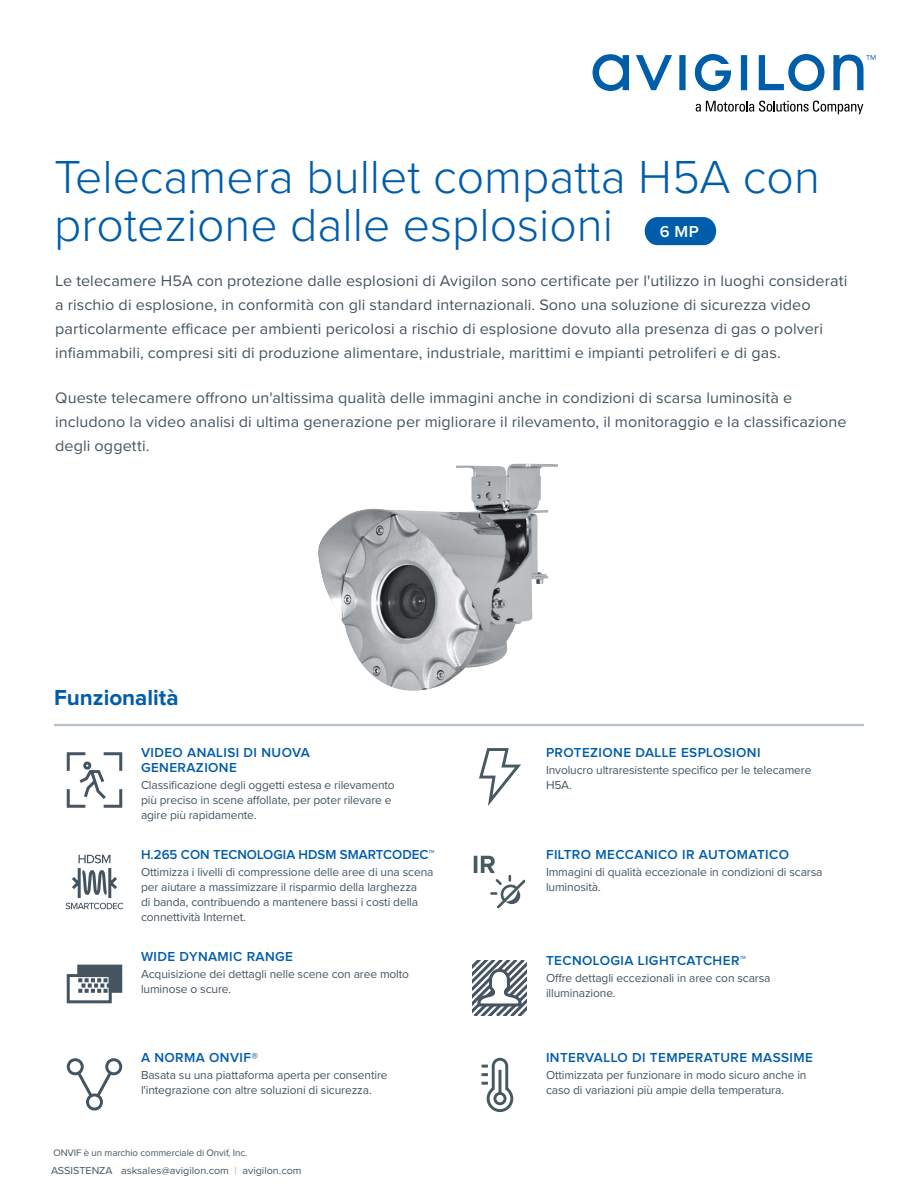
<style>
.page{position:relative;width:918px;height:1188px;background:#fff}
.page>*{position:absolute;margin:0;border:0;box-sizing:border-box;transform-origin:0 0}
.t1{font:300 48px/48px "Proxima Nova";color:#005daa}
.t2{font:700 22.5px "Proxima Nova";color:#005daa}
.t3{font:600 16.5px "Proxima Nova";color:#fff}
.t4{font:15.75px/24px "Proxima Nova";letter-spacing:.005em;color:#455560}
.t5{font:600 13.5px/15px "Proxima Nova";letter-spacing:.03em;color:#005daa}
.t6{font:600 13.5px "Proxima Nova";color:#005daa}
.t7{font:12px/15px "Proxima Nova";letter-spacing:-.01em;color:#455560}
.t8{font:10.5px "Proxima Nova";color:#455560}
.t9{font:9.75px "Proxima Nova";letter-spacing:-.01em;color:#455560}
.s1{color:#a2aaaf}
</style>
<div class="page">
<svg style="left:593px;top:54px;width:282px;height:37px"></svg>
<svg style="left:696px;top:101px;width:167px;height:13px"></svg>
<hr style="left:54px;top:724px;width:81px;height:2px;background:#b7c2cb">
<hr style="left:135px;top:724px;width:324px;height:2px;background:#b7c2cb">
<hr style="left:459px;top:724px;width:81px;height:2px;background:#b7c2cb">
<hr style="left:540px;top:724px;width:324px;height:2px;background:#b7c2cb">
<svg style="left:66px;top:752px;width:57px;height:56px"></svg>
<svg style="left:479px;top:748px;width:42px;height:58px"></svg>
<svg style="left:65px;top:854px;width:59px;height:56px"></svg>
<svg style="left:473px;top:855px;width:52px;height:53px"></svg>
<svg style="left:66px;top:964px;width:57px;height:40px"></svg>
<svg style="left:472px;top:960px;width:55px;height:56px"></svg>
<svg style="left:66px;top:1058px;width:57px;height:53px"></svg>
<svg style="left:481px;top:1057px;width:33px;height:55px"></svg>
<div style="left:645px;top:217px;width:71px;height:28px;background:#005daa;border-radius:13px"></div>
<img style="left:318px;top:464px;width:240px;height:227px">
<h1 class="t1" style="left:54px;top:154px;width:767px">Telecamera bullet compatta H5A con protezione dalle esplosioni</h1>
<h3 class="t3" style="left:660px;top:222px;width:40px">6 MP</h3>
<p class="t4" style="left:55px;top:270px;width:794px">Le telecamere H5A con protezione dalle esplosioni di Avigilon sono certificate per l'utilizzo in luoghi considerati a rischio di esplosione, in conformità con gli standard internazionali. Sono una soluzione di sicurezza video particolarmente efficace per ambienti pericolosi a rischio di esplosione dovuto alla presenza di gas o polveri infiammabili, compresi siti di produzione alimentare, industriale, marittimi e impianti petroliferi e di gas.</p>
<p class="t4" style="left:55px;top:386px;width:793px">Queste telecamere offrono un'altissima qualità delle immagini anche in condizioni di scarsa luminosità e includono la video analisi di ultima generazione per migliorare il rilevamento, il monitoraggio e la classificazione degli oggetti.</p>
<h2 class="t2" style="left:54px;top:684px;width:126px">Funzionalità</h2>
<p class="t5" style="left:141px;top:745px;width:171px">VIDEO ANALISI DI NUOVA<br>GENERAZIONE</p>
<p class="t7" style="left:141px;top:777px;width:255px">Classificazione degli oggetti estesa e rilevamento più preciso in scene affollate, per poter rilevare e agire più rapidamente.</p>
<p class="t6" style="left:141px;top:847px;width:295px">H.265 CON TECNOLOGIA HDSM SMARTCODEC™</p>
<p class="t7" style="left:141px;top:864px;width:294px">Ottimizza i livelli di compressione delle aree di una scena per aiutare a massimizzare il risparmio della larghezza<br>di banda, contribuendo a mantenere bassi i costi della connettività Internet.</p>
<p class="t5" style="left:141px;top:949px;width:154px">WIDE DYNAMIC RANGE</p>
<p class="t7" style="left:141px;top:966px;width:270px">Acquisizione dei dettagli nelle scene con aree molto luminose o scure.</p>
<p class="t5" style="left:141px;top:1050px;width:119px">A NORMA ONVIF®</p>
<p class="t7" style="left:141px;top:1067px;width:248px">Basata su una piattaforma aperta per consentire l'integrazione con altre soluzioni di sicurezza.</p>
<p class="t9" style="left:53px;top:1147px;width:195px">ONVIF è un marchio commerciale di Onvif, Inc.</p>
<p class="t8" style="left:51px;top:1164px;width:252px">ASSISTENZA asksales@avigilon.com <span class="s1">|</span> avigilon.com</p>
<p class="t5" style="left:546px;top:745px;width:216px">PROTEZIONE DALLE ESPLOSIONI</p>
<p class="t7" style="left:546px;top:762px;width:267px">Involucro ultraresistente specifico per le telecamere<br>H5A.</p>
<p class="t5" style="left:546px;top:847px;width:245px">FILTRO MECCANICO IR AUTOMATICO</p>
<p class="t7" style="left:546px;top:864px;width:278px">Immagini di qualità eccezionale in condizioni di scarsa luminosità.</p>
<p class="t5" style="left:546px;top:953px;width:201px">TECNOLOGIA LIGHTCATCHER™</p>
<p class="t7" style="left:546px;top:970px;width:226px">Offre dettagli eccezionali in aree con scarsa illuminazione.</p>
<p class="t5" style="left:546px;top:1050px;width:268px">INTERVALLO DI TEMPERATURE MASSIME</p>
<p class="t7" style="left:546px;top:1067px;width:262px">Ottimizzata per funzionare in modo sicuro anche in caso di variazioni più ampie della temperatura.</p>
</div>
